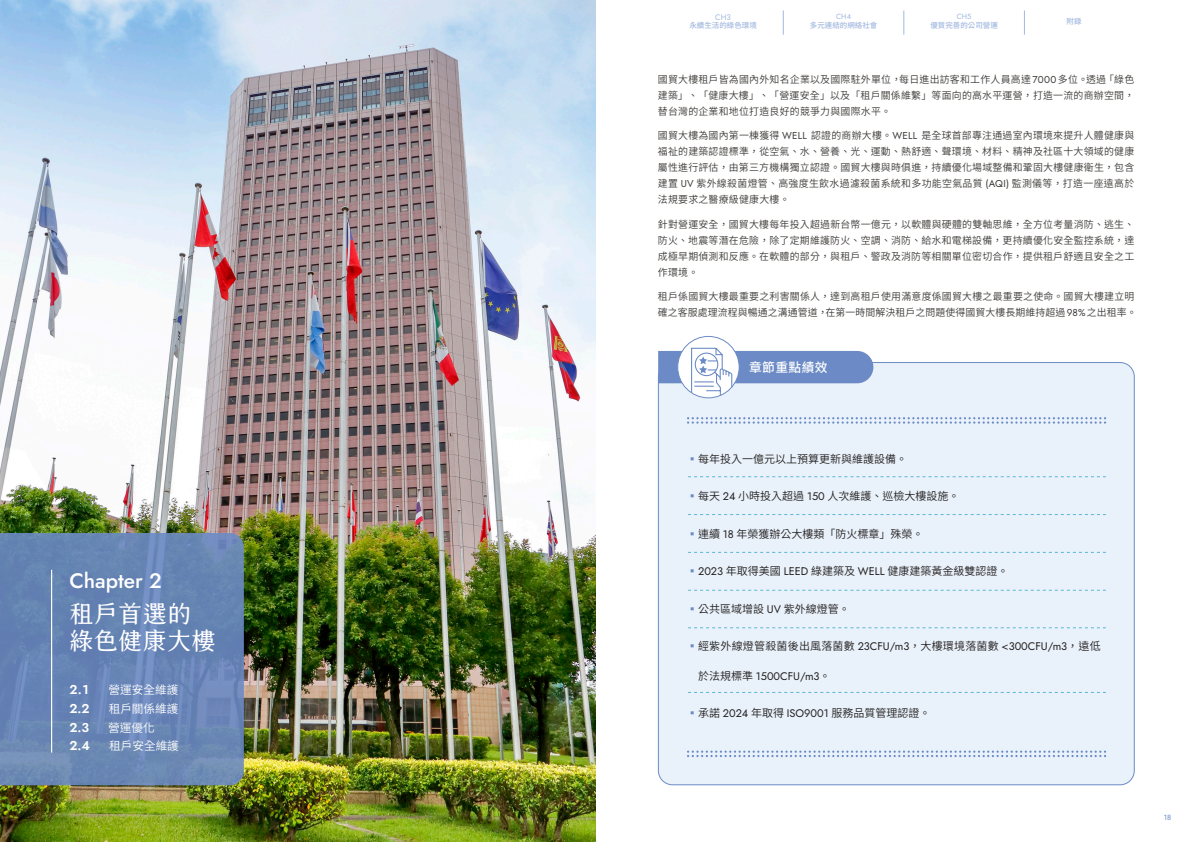
<style>
.page{position:relative;width:1191px;height:842px;background:#fff}
.page>*{position:absolute;margin:0;border:0;box-sizing:border-box;transform-origin:0 0}
.t1{font:24.4px "creamfont 2.1 Regular";color:#fff}
.t2{font:500 20.9px "Jost";color:#fff}
.目錄內容2{font:600 12.8px "Jost";color:#fff}
.小標_12{font:500 12.7px "Noto Sans CJ Ktc";letter-spacing:.03em;color:#fff}
.目錄內容2-2{font:600 11.6px "Noto Sans CJ Ktc";color:#fff}
.t3{font:600 11px "Noto Sans CJ Ktc";color:#231f20}
.t4{font:600 11px "Noto Sans CJ Ktc";letter-spacing:.02em;color:#231f20}
.t5{font:11px "Jost";color:#231f20}
.內文_10{font:600 10px/16px "Noto Sans CJ Ktc";letter-spacing:.025em;color:#3d3b38;text-align:justify}
.t6{font:8px "Jost";color:#a2b8df}
.t7{font:500 7.5px "Noto Sans CJ Ktc";color:#a2b8df}
.t8{font:7.5px "Jost";color:#a2b8df}
.t9{font:7.5px "Jost";color:#6c8bc6}
.s1{font-family:"Jost";font-weight:400}
.s2{color:#6c8bc6}
.s3{font-family:"Noto Sans CJ Ktc";font-weight:600}
</style>
<div class="page">
<svg style="left:1024px;top:10px;width:1px;height:25px"></svg>
<svg style="left:903px;top:10px;width:1px;height:25px"></svg>
<svg style="left:783px;top:10px;width:1px;height:25px"></svg>
<div style="left:658px;top:363px;width:476px;height:422px;background:#e9f2fa;border-radius:14px"></div>
<img style="left:0;top:0;width:595px;height:842px">
<svg style="left:0;top:533px;width:244px;height:252px;background:#6885b4"></svg>
<hr style="left:51px;top:570px;width:1px;height:182px;background:#fff">
<svg style="left:687px;top:417px;width:419px;height:7px"></svg>
<svg style="left:687px;top:750px;width:419px;height:7px"></svg>
<svg style="left:688px;top:477px;width:418px;height:1px"></svg>
<svg style="left:688px;top:514px;width:418px;height:1px"></svg>
<svg style="left:688px;top:552px;width:418px;height:1px"></svg>
<svg style="left:688px;top:628px;width:418px;height:1px"></svg>
<svg style="left:688px;top:692px;width:418px;height:1px"></svg>
<svg style="left:688px;top:590px;width:418px;height:1px"></svg>
<svg style="left:658px;top:347px;width:215px;height:50px"></svg>
<p class="t2" style="left:69px;top:566px;width:94px">Chapter 2</p>
<p class="t1" style="left:69px;top:591px;width:124px">租戶首選的</p>
<p class="t1" style="left:69px;top:618px;width:148px">綠色健康大樓</p>
<p class="目錄內容2" style="left:69px;top:681px;width:21px">2.1</p>
<p class="目錄內容2-2" style="left:108px;top:683px;width:71px">營運安全維護</p>
<p class="目錄內容2" style="left:69px;top:700px;width:22px">2.2</p>
<p class="目錄內容2-2" style="left:109px;top:702px;width:71px">租戶關係維護</p>
<p class="目錄內容2" style="left:69px;top:718px;width:21px">2.3</p>
<p class="目錄內容2-2" style="left:108px;top:721px;width:48px">營運優化</p>
<p class="目錄內容2" style="left:69px;top:737px;width:22px">2.4</p>
<p class="目錄內容2-2" style="left:109px;top:739px;width:71px">租戶安全維護</p>
<p class="t6" style="left:715px;top:12px;width:17px">CH3</p>
<p class="t7" style="left:689px;top:21px;width:69px">永續生活的綠色環境</p>
<p class="t8" style="left:836px;top:12px;width:16px">CH4</p>
<p class="t7" style="left:810px;top:21px;width:69px">多元連結的網絡社會</p>
<p class="t8" style="left:956px;top:12px;width:16px">CH5</p>
<p class="t7" style="left:930px;top:21px;width:69px">優質完善的公司營運</p>
<p class="t7" style="left:1066px;top:17px;width:16px">附錄</p>
<p class="內文_10" style="left:658px;top:71px;width:478px">國貿大樓租戶皆為國內外知名企業以及國際駐外單位，每日進出訪客和工作人員高達<span class="s1">7000</span>多位。透過「綠色建築」、「健康大樓」、「營運安全」以及「租戶關係維繫」等面向的高水平運營，打造一流的商辦空間，替台灣的企業和地位打造良好的競爭力與國際水平。</p>
<p class="內文_10" style="left:658px;top:128px;width:478px">國貿大樓為國內第一棟獲得 <span class="s1">WELL</span> 認證的商辦大樓。<span class="s1">WELL</span> 是全球首部專注通過室內環境來提升人體健康與福祉的建築認證標準，從空氣、水、營養、光、運動、熱舒適、聲環境、材料、精神及社區十大領域的健康屬性進行評估，由第三方機構獨立認證。國貿大樓與時俱進，持續優化場域整備和鞏固大樓健康衛生，包含建置 <span class="s1">UV</span> 紫外線殺菌燈管、高強度生飲水過濾殺菌系統和多功能空氣品質 <span class="s1">(AQI)</span> 監測儀等，打造一座遠高於法規要求之醫療級健康大樓。</p>
<p class="內文_10" style="left:658px;top:216px;width:478px">針對營運安全，國貿大樓每年投入超過新台幣一億元，以軟體與硬體的雙軸思維，全方位考量消防、逃生、防火、地震等潛在危險，除了定期維護防火、空調、消防、給水和電梯設備，更持續優化安全監控系統，達成極早期偵測和反應。在軟體的部分，與租戶、警政及消防等相關單位密切合作，提供租戶舒適且安全之工作環境。</p>
<p class="內文_10" style="left:658px;top:289px;width:480px">租戶係國貿大樓最重要之利害關係人，達到高租戶使用滿意度係國貿大樓之最重要之使命。國貿大樓建立明確之客服處理流程與暢通之溝通管道，在第一時間解決租戶之問題使得國貿大樓長期維持超過<span class="s1">98%</span>之出租率。</p>
<p class="小標_12" style="left:749px;top:360px;width:80px">章節重點績效</p>
<p class="t3" style="left:686px;top:453px;width:222px"><span class="s2">▪</span>每年投入一億元以上預算更新與維護設備。</p>
<p class="t3" style="left:686px;top:490px;width:274px"><span class="s2">▪</span>每天 <span class="s1">24</span> 小時投入超過 <span class="s1">150</span> 人次維護、巡檢大樓設施。</p>
<p class="t3" style="left:686px;top:528px;width:238px"><span class="s2">▪</span>連續 <span class="s1">18</span> 年榮獲辦公大樓類「防火標章」殊榮。</p>
<p class="t3" style="left:686px;top:565px;width:323px"><span class="s2">▪</span><span class="s1">2023</span> 年取得美國 <span class="s1">LEED</span> 綠建築及 <span class="s1">WELL</span> 健康建築黃金級雙認證。</p>
<p class="t3" style="left:686px;top:603px;width:164px"><span class="s2">▪</span>公共區域增設 <span class="s1">UV</span> 紫外線燈管。</p>
<p class="t4" style="left:686px;top:640px;width:415px"><span class="s2">▪</span>經紫外線燈管殺菌後出風落菌數 <span class="s1">23CFU/m3</span>，大樓環境落菌數 <span class="s1">&lt;300CFU/m3</span>，遠低</p>
<p class="t5" style="left:698px;top:668px;width:134px"><span class="s3">於法規標準</span> 1500CFU/m3<span class="s3">。</span></p>
<p class="t3" style="left:686px;top:707px;width:245px"><span class="s2">▪</span>承諾 <span class="s1">2024</span> 年取得 <span class="s1">ISO9001</span> 服務品質管理認證。</p>
<p class="t9" style="left:1163px;top:812px;width:9px">18</p>
</div>
